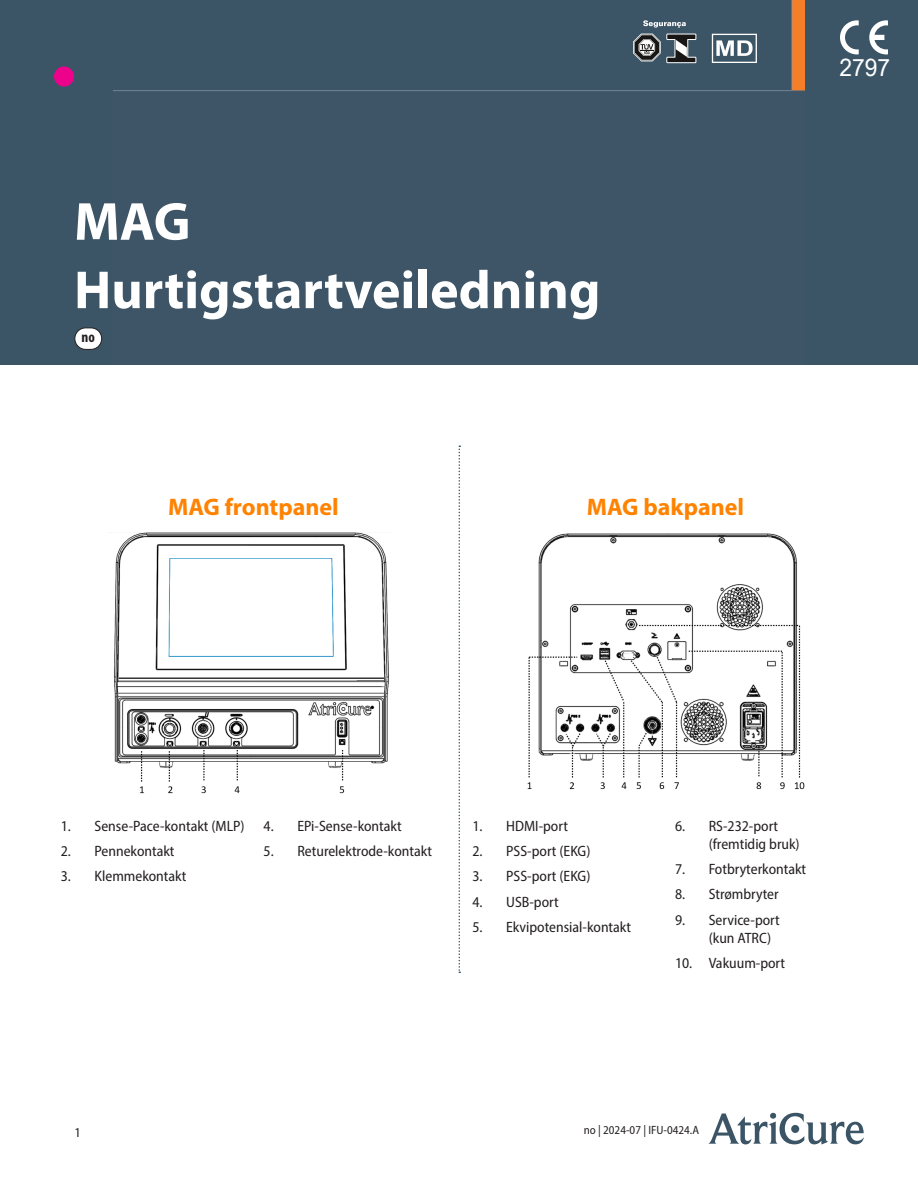
<style>
.page{position:relative;width:918px;height:1188px;background:#fff}
.page>*{position:absolute;margin:0;border:0;box-sizing:border-box;transform-origin:0 0}
.Cover_Title{font:700 54px "Myriad Pro";color:#fff}
.Colored_Product_Header{font:700 24px "Myriad Pro";color:#ff8200}
.t1{font:23.85px "Arial Narrow";color:#fff;scale:1.17 1}
.t2{font:semi-condensed 15px/18px "Myriad Pro";color:#231f20}
.Language_Code{font:700 condensed 15px "Myriad Pro";color:#231f20}
.t3{font:semi-condensed 13.5px "Myriad Pro";color:#231f20}
.t4{font:semi-condensed 12px "Myriad Pro";color:#231f20}
</style>
<div class="page">
<svg style="left:708px;top:1113px;width:156px;height:32px"></svg>
<div style="left:0;top:0;width:918px;height:364px;background:#3b5566"></div>
<img style="left:114px;top:0;width:690px;height:91px">
<svg style="left:459px;top:446px;width:1px;height:527px"></svg>
<img style="left:114px;top:533px;width:275px;height:261px">
<img style="left:527px;top:533px;width:278px;height:257px">
<div style="left:54px;top:66px;width:20px;height:21px;background:#ed028c;border-radius:50%"></div>
<div style="left:75px;top:328px;width:27px;height:21px;background:#fff;border-radius:11px"></div>
<div style="left:74px;top:328px;width:28px;height:22px;border:1px solid #231f20;border-radius:11px"></div>
<svg style="left:840px;top:20px;width:19px;height:34px"></svg>
<svg style="left:869px;top:20px;width:19px;height:34px"></svg>
<svg style="left:712px;top:34px;width:45px;height:29px"></svg>
<svg style="left:633px;top:20px;width:64px;height:43px"></svg>
<p class="Cover_Title" style="left:74px;top:186px;width:118px">MAG</p>
<p class="Cover_Title" style="left:74px;top:255px;width:528px">Hurtigstartveiledning</p>
<p class="Language_Code" style="left:82px;top:328px;width:15px">no</p>
<p class="Colored_Product_Header" style="left:168px;top:491px;width:172px">MAG frontpanel</p>
<p class="Colored_Product_Header" style="left:587px;top:491px;width:159px">MAG bakpanel</p>
<h3 class="t1" style="left:839px;top:50px;width:45px">2797</h3>
<p class="t2" style="left:61px;top:817px;width:185px">1. Sense-Pace-kontakt (MLP)</p>
<p class="t2" style="left:61px;top:842px;width:115px">2. Pennekontakt</p>
<p class="t2" style="left:61px;top:867px;width:127px">3. Klemmekontakt</p>
<p class="t2" style="left:264px;top:817px;width:140px">4. EPi-Sense-kontakt</p>
<p class="t2" style="left:264px;top:842px;width:170px">5. Returelektrode-kontakt</p>
<p class="t2" style="left:472px;top:817px;width:97px">1. HDMI-port</p>
<p class="t2" style="left:472px;top:842px;width:119px">2. PSS-port (EKG)</p>
<p class="t2" style="left:472px;top:867px;width:119px">3. PSS-port (EKG)</p>
<p class="t2" style="left:472px;top:892px;width:88px">4. USB-port</p>
<p class="t2" style="left:472px;top:918px;width:160px">5. Ekvipotensial-kontakt</p>
<p class="t2" style="left:709px;top:817px;width:93px;text-indent:-34px">6. RS-232-port (fremtidig bruk)</p>
<p class="t2" style="left:675px;top:860px;width:133px">7. Fotbryterkontakt</p>
<p class="t2" style="left:675px;top:885px;width:105px">8. Strømbryter</p>
<p class="t2" style="left:709px;top:910px;width:73px;text-indent:-34px">9. Service-port (kun ATRC)</p>
<p class="t2" style="left:675px;top:954px;width:112px">10. Vakuum-port</p>
<p class="t3" style="left:75px;top:1125px;width:8px">1</p>
<p class="t4" style="left:584px;top:1123px;width:117px">no | 2024-07 | IFU-0424.A</p>
</div>
